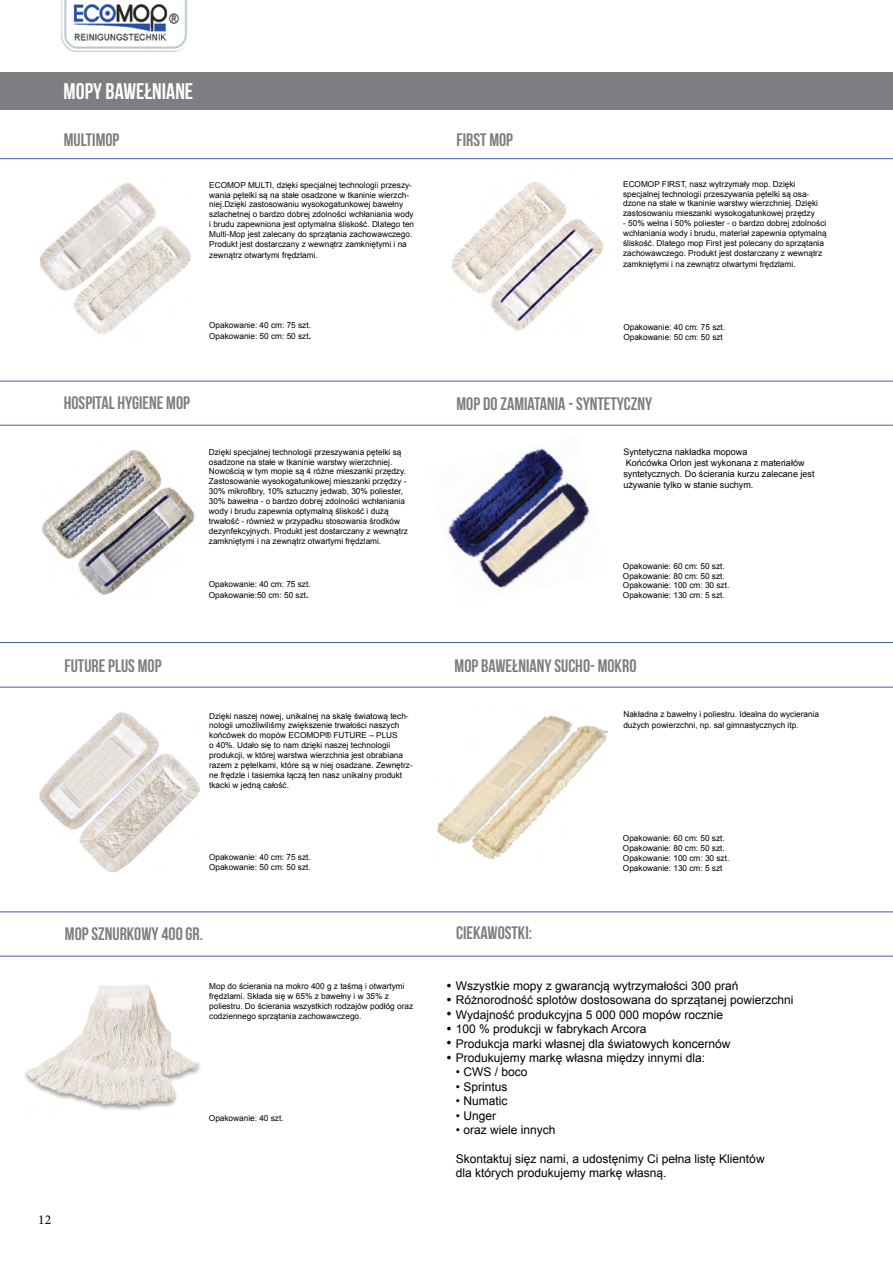
<style>
.page{position:relative;width:893px;height:1263px;background:#fff}
.page>*{position:absolute;margin:0;border:0;box-sizing:border-box;transform-origin:0 0}
.t1{font:31.5px/22.4px "Minion Pro";color:#000}
.t2{font:700 22.5px "Bebas Neue";color:#fff}
.t3{font:700 18px "Bebas Neue";color:#7c7e81}
.t4{font:13.5px "Minion Pro";color:#000}
.t5{font:12px/14.4px "Arial";color:#000}
.t6{font:9px/10.8px "Arial";color:#000}
.t7{font:8.25px/9.9px "Arial";color:#000}
.s1{font-size:9px}
.s2{font-weight:700;font-size:9px}
</style>
<div class="page">
<div style="left:0;top:72px;width:891px;height:38px;background:#7c7e81"></div>
<hr style="left:891px;top:72px;width:2px;height:38px;background:#7c7e81">
<img style="left:24px;top:984px;width:177px;height:127px">
<img style="left:448px;top:448px;width:142px;height:140px">
<img style="left:40px;top:183px;width:151px;height:152px">
<img style="left:62px;top:0;width:125px;height:52px">
<hr style="left:0;top:158px;width:893px;height:1px;background:#495ca9">
<hr style="left:0;top:381px;width:893px;height:1px;background:#495ca9">
<img style="left:451px;top:182px;width:153px;height:149px">
<hr style="left:0;top:425px;width:893px;height:1px;background:#495ca9">
<hr style="left:0;top:687px;width:893px;height:1px;background:#495ca9">
<hr style="left:0;top:642px;width:893px;height:1px;background:#495ca9">
<hr style="left:0;top:911px;width:893px;height:1px;background:#495ca9">
<img style="left:41px;top:449px;width:154px;height:146px">
<img style="left:40px;top:712px;width:160px;height:159px">
<img style="left:437px;top:715px;width:170px;height:145px">
<hr style="left:0;top:956px;width:893px;height:1px;background:#495ca9">
<h2 class="t2" style="left:64px;top:79px;width:131px">MOPY BAWEŁNIANE</h2>
<h3 class="t3" style="left:64px;top:130px;width:57px">MULTIMOP</h3>
<h3 class="t3" style="left:457px;top:130px;width:58px">FIRST MOP</h3>
<p class="t7" style="left:209px;top:180px;width:206px">ECOMOP MULTI, dzięki specjalnej technologii przeszy&shy;wania pętelki są na stałe osadzone w tkaninie wierzch&shy;niej.Dzięki zastosowaniu wysokogatunkowej bawełny szlachetnej o bardzo dobrej zdolności wchłaniania wody i brudu zapewniona jest optymalna śliskość. Dlatego ten Multi-Mop jest zalecany do sprzątania zachowawczego.<br>Produkt jest dostarczany z wewnątrz zamkniętymi i na</p>
<p class="t7" style="left:209px;top:250px;width:110px">zewnątrz otwartymi frędzlami.</p>
<p class="t7" style="left:623px;top:179px;width:196px">ECOMOP FIRST, nasz wytrzymały mop. Dzięki specjalnej technologii przeszywania pętelki są osa&shy;dzone na stałe w tkaninie warstwy wierzchniej. Dzięki zastosowaniu mieszanki wysokogatunkowej przędzy</p>
<p class="t7" style="left:623px;top:218px;width:205px">- 50% wełna i 50% poliester - o bardzo dobrej zdolności wchłaniania wody i brudu, materiał zapewnia optymalną śliskość. Dlatego mop First jest polecany do sprzątania zachowawczego. Produkt jest dostarczany z wewnątrz</p>
<p class="t7" style="left:623px;top:259px;width:174px">zamkniętymi i na zewnątrz otwartymi frędzlami<span class="s1">.</span></p>
<p class="t7" style="left:209px;top:320px;width:104px;line-height:10.8px">Opakowanie: 40 cm: 75 szt.<br>Opakowanie: 50 cm: 50 szt<span class="s2">.</span></p>
<p class="t7" style="left:623px;top:322px;width:103px">Opakowanie: 40 cm: 75 szt.<br>Opakowanie: 50 cm: 50 szt</p>
<h3 class="t3" style="left:64px;top:393px;width:128px">HOSPITAL HYGIENE MOP</h3>
<p class="t7" style="left:209px;top:447px;width:200px">Dzięki specjalnej technologii przeszywania pętelki są osadzone na stałe w tkaninie warstwy wierzchniej.<br>Nowością w tym mopie są 4 różne mieszanki przędzy.<br>Zastosowanie wysokogatunkowej mieszanki przędzy - 30% mikrofibry, 10% sztuczny jedwab, 30% poliester, 30% bawełna - o bardzo dobrej zdolności wchłaniania wody i brudu zapewnia optymalną śliskość i dużą trwałość - również w przypadku stosowania środków dezynfekcyjnych. Produkt jest dostarczany z wewnątrz zamkniętymi i na zewnątrz otwartymi frędzlami.</p>
<p class="t7" style="left:209px;top:579px;width:103px;line-height:10.8px">Opakowanie: 40 cm: 75 szt.<br>Opakowanie:50 cm: 50 szt<span class="s2">.</span></p>
<h3 class="t3" style="left:457px;top:393px;width:197px">MOP DO ZAMIATANIA - SYNTETYCZNY</h3>
<p class="t6" style="left:623px;top:447px;width:193px">Syntetyczna nakładka mopowa<br>Końcówka Orlon jest wykonana z materiałów syntetycznych. Do ścierania kurzu zalecane jest używanie tylko w stanie suchym.</p>
<p class="t7" style="left:623px;top:561px;width:108px">Opakowanie: 60 cm: 50 szt.<br>Opakowanie: 80 cm: 50 szt.<br>Opakowanie: 100 cm: 30 szt.<br>Opakowanie: 130 cm: 5 szt.</p>
<h3 class="t3" style="left:65px;top:655px;width:98px">FUTURE PLUS MOP</h3>
<p class="t7" style="left:209px;top:711px;width:205px">Dzięki naszej nowej, unikalnej na skalę światową tech&shy;nologii umożliwiliśmy zwiększenie trwałości naszych końcówek do mopów ECOMOP® FUTURE – PLUS<br>o 40%. Udało się to nam dzięki naszej technologii produkcji, w której warstwa wierzchnia jest obrabiana razem z pętelkami, które są w niej osadzane. Zewnętrz&shy;ne frędzle i tasiemka łączą ten nasz unikalny produkt tkacki w jedną całość.</p>
<p class="t7" style="left:209px;top:852px;width:103px">Opakowanie: 40 cm: 75 szt.<br>Opakowanie: 50 cm: 50 szt.</p>
<h3 class="t3" style="left:455px;top:656px;width:183px">MOP BAWEŁNIANY SUCHO- MOKRO</h3>
<p class="t7" style="left:623px;top:709px;width:197px;line-height:10.8px">Nakładna z bawełny i poliestru. Idealna do wycierania dużych powierzchni, np. sal gimnastycznych itp.</p>
<p class="t7" style="left:623px;top:833px;width:108px">Opakowanie: 60 cm: 50 szt.<br>Opakowanie: 80 cm: 50 szt.<br>Opakowanie: 100 cm: 30 szt.<br>Opakowanie: 130 cm: 5 szt</p>
<h3 class="t3" style="left:65px;top:924px;width:140px">MOP SZNURKOWY 400 GR.</h3>
<h3 class="t3" style="left:456px;top:923px;width:78px">CIEKAWOSTKI:</h3>
<h3 class="t4" style="left:38px;top:1210px;width:14px">12</h3>
<p class="t7" style="left:209px;top:982px;width:206px">Mop do ścierania na mokro 400 g z taśmą i otwartymi frędzlami. Składa się w 65% z bawełny i w 35% z poliestru. Do ścierania wszystkich rodzajów podłóg oraz codziennego sprzątania zachowawczego.</p>
<p class="t5" style="left:456px;top:979px;width:339px">Wszystkie mopy z gwarancją wytrzymałości 300 prań Różnorodność splotów dostosowana do sprzątanej powierzchni Wydajność produkcyjna 5 000 000 mopów rocznie<br>100 % produkcji w fabrykach Arcora<br>Produkcja marki własnej dla światowych koncernów Produkujemy markę własna między innymi dla:</p>
<h3 class="t5" style="left:456px;top:1065px;width:73px">• CWS / boco</h3>
<h3 class="t5" style="left:456px;top:1079px;width:53px">• Sprintus</h3>
<h3 class="t5" style="left:456px;top:1094px;width:53px">• Numatic</h3>
<h3 class="t5" style="left:456px;top:1108px;width:42px">• Unger</h3>
<h3 class="t5" style="left:456px;top:1123px;width:101px">• oraz wiele innych</h3>
<h3 class="t5" style="left:456px;top:1151px;width:310px">Skontaktuj sięz nami, a udostęnimy Ci pełna listę Klientów dla których produkujemy markę własną.</h3>
<h1 class="t1" style="left:446px;top:973px;width:9px">..</h1>
<h1 class="t1" style="left:445px;top:994px;width:9px">. ..</h1>
<h1 class="t1" style="left:446px;top:1038px;width:9px">.</h1>
<p class="t7" style="left:209px;top:1113px;width:76px">Opakowanie: 40 szt.</p>
</div>
